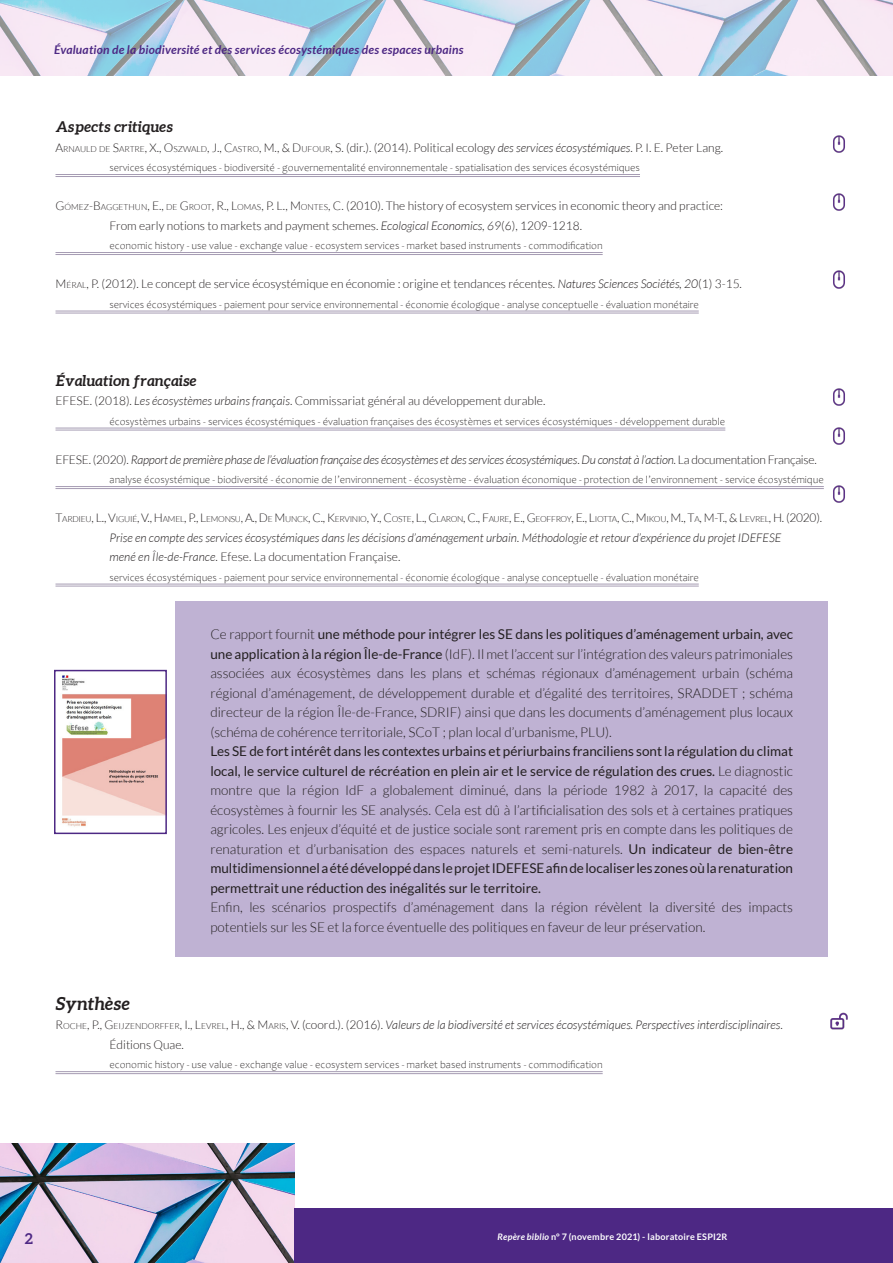
<style>
.page{position:relative;width:893px;height:1263px;background:#fff}
.page>*{position:absolute;margin:0;border:0;box-sizing:border-box;transform-origin:0 0}
.CHAPO{font:italic 700 18px "Aleo";color:#231f20}
.Biblio{font:italic 700 15px "Aleo";color:#231f20}
.Elenco_puntato{font:700 15px "Aleo";color:#4d2884}
.Biblio-2{font:13.5px/19.5px "Lato";color:#231f20;text-align:justify}
.Biblio-3{font:300 13.5px/19.5px "Lato";color:#231f20;text-align:justify}
.Biblio-4{font:300 12px "Lato";color:#231f20}
.Biblio-5{font:italic 300 12px "Lato";color:#231f20}
.CHAPO-2{font:300 12px "Lato";color:#231f20}
.Biblio-6{font:300 12px "Lato";color:#231f20}
.Biblio-7{font:italic 300 12px "Lato";letter-spacing:-.02em;color:#231f20}
.Elenco_puntato-2{font:italic 700 12px "Lato";letter-spacing:.02em;color:#4d2884}
.Mots-clés{font:300 10.5px "Candara";color:#231f20}
.Elenco_puntato-3{font:700 9px "Lato";letter-spacing:.025em;color:#fff}
.s1{font-style:inherit}
.s2{font-size:8.4px}
.s3{font-style:italic}
.s4{font-style:normal}
.s5{font-weight:400}
.s6{font-weight:300}
.s7{font-style:normal;font-size:8.4px}
</style>
<div class="page">
<img style="left:0;top:0;width:893px;height:76px">
<img style="left:0;top:1143px;width:295px;height:120px">
<div style="left:295px;top:1209px;width:598px;height:54px;background:#4d2884"></div>
<hr style="left:56px;top:174px;width:584px;height:1px;background:#a59bb2">
<hr style="left:56px;top:176px;width:584px;height:1px;background:#a59bb2">
<hr style="left:56px;top:252px;width:547px;height:1px;background:#a59bb2">
<hr style="left:56px;top:254px;width:547px;height:1px;background:#a59bb2">
<hr style="left:56px;top:311px;width:643px;height:1px;background:#a59bb2">
<hr style="left:56px;top:313px;width:643px;height:1px;background:#a59bb2">
<hr style="left:56px;top:428px;width:669px;height:1px;background:#a59bb2">
<hr style="left:56px;top:430px;width:669px;height:1px;background:#a59bb2">
<hr style="left:56px;top:486px;width:768px;height:1px;background:#a59bb2">
<hr style="left:56px;top:488px;width:768px;height:1px;background:#a59bb2">
<hr style="left:56px;top:584px;width:643px;height:1px;background:#a59bb2">
<hr style="left:56px;top:586px;width:643px;height:1px;background:#a59bb2">
<div style="left:176px;top:602px;width:652px;height:355px;background:#bfb2d3"></div>
<img style="left:62px;top:675px;width:102px;height:152px">
<div style="left:54px;top:670px;width:113px;height:164px;border:2px solid #4d2884"></div>
<hr style="left:56px;top:1071px;width:547px;height:1px;background:#a59bb2">
<hr style="left:56px;top:1073px;width:547px;height:1px;background:#a59bb2">
<img style="left:831px;top:1012px;width:17px;height:17px">
<img style="left:833px;top:485px;width:12px;height:17px">
<img style="left:833px;top:389px;width:12px;height:17px">
<img style="left:833px;top:427px;width:12px;height:17px">
<img style="left:833px;top:271px;width:12px;height:17px">
<img style="left:833px;top:194px;width:12px;height:17px">
<img style="left:833px;top:135px;width:12px;height:17px">
<p class="Elenco_puntato-2" style="left:54px;top:43px;width:411px">Évaluation de la biodiversité et des services écosystémiques des espaces urbains</p>
<p class="Biblio" style="left:56px;top:117px;width:119px">Aspects critiques</p>
<p class="CHAPO-2" style="left:56px;top:141px;width:669px"><span class="s1">A</span><span class="s2">RNAULD D E</span> <span class="s1">S</span><span class="s2">ARTRE</span><span class="s1">, X., O</span> <span class="s2">SZWALD</span> <span class="s1">, J., C</span><span class="s2">ASTRO</span><span class="s1">, M., &amp; D</span><span class="s2">UFOUR</span><span class="s1">, S.</span> (dir.). (2014). Political ecology <span class="s3">des services écosystémiques</span>. P. I. E. Peter Lang.</p>
<p class="Mots-clés" style="left:110px;top:162px;width:532px">services écosystémiques - biodiversité - gouvernementalité environnementale - spatialisation des services écosystémiques</p>
<p class="Biblio-4" style="left:56px;top:199px;width:669px"><span class="s1">G</span><span class="s2">ÓM EZ</span><span class="s1">-B</span><span class="s2">AGG ETH UN</span><span class="s1">, E.,</span> <span class="s2">D E</span> <span class="s1">G</span><span class="s2">ROOT</span><span class="s1">, R., L</span><span class="s2">OMAS</span><span class="s1">, P. L., M</span><span class="s2">ONTES</span><span class="s1">, C.</span> (2010). The history of ecosystem services in economic theory and practice:</p>
<p class="Biblio-4" style="left:110px;top:219px;width:474px">From early notions to markets and payment schemes. <span class="s3">Ecological Economics, 69</span>(6), 1209-1218.</p>
<p class="Mots-clés" style="left:110px;top:240px;width:495px">economic history - use value - exchange value - ecosystem services - market based instruments - commodification</p>
<p class="Biblio-4" style="left:56px;top:277px;width:688px"><span class="s1">M</span><span class="s2">ÉRAL</span><span class="s1">, P.</span> (2012). Le concept de service écosystémique en économie : origine et tendances récentes. <span class="s3">Natures Sciences Sociétés, 20</span>(1) 3-15.</p>
<p class="Mots-clés" style="left:110px;top:298px;width:591px">services écosystémiques - paiement pour service environnemental - économie écologique - analyse conceptuelle - évaluation monétaire</p>
<p class="Biblio" style="left:56px;top:371px;width:143px">Évaluation française</p>
<p class="CHAPO-2" style="left:56px;top:394px;width:491px">EFESE. (2018). <span class="s3">Les écosystèmes urbains français</span>. Commissariat général au développement durable.</p>
<p class="Mots-clés" style="left:110px;top:415px;width:617px">écosystèmes urbains - services écosystémiques - évaluation françaises des écosystèmes et services écosystémiques - développement durable</p>
<p class="Biblio-7" style="left:56px;top:453px;width:763px"><span class="s4">EFESE. (2020).</span> Rapport de première phase de l’évaluation française des écosystèmes et des services écosystémiques<span class="s4">.</span> Du constat à l’action. <span class="s4">La documentation Française.</span></p>
<p class="Mots-clés" style="left:110px;top:474px;width:716px">analyse écosystémique - biodiversité - économie de l’environnement - écosystème - évaluation économique - protection de l’environnement - service écosystémique</p>
<p class="Biblio-6" style="left:56px;top:511px;width:768px">T<span class="s2">ARD IEU</span>, L., V<span class="s2">IGUIÉ</span>, V., H<span class="s2">AM EL</span>, P., L<span class="s2">EM ONSU</span>, A., D<span class="s2">E</span> M<span class="s2">UNCK</span>, C., K<span class="s2">ERVINIO</span>, Y., C<span class="s2">OSTE</span>, L., C<span class="s2">LARON</span>, C., F<span class="s2">AURE</span>, E., G<span class="s2">EOFFROY</span>, E., L<span class="s2">IOTTA</span>, C., M<span class="s2">IKOU</span>, M., T<span class="s2">A</span>, M-T., &amp; L<span class="s2">EVREL</span>, H. <span class="s1">(2020).</span></p>
<p class="Biblio-5" style="left:110px;top:531px;width:673px">Prise en compte des services écosystémiques dans les décisions d’aménagement urbain. Méthodologie et retour d’expérience du projet IDEFESE</p>
<p class="Biblio-4" style="left:110px;top:550px;width:292px"><span class="s3">mené en Île-de-France</span>. Efese. La documentation Française.</p>
<p class="Mots-clés" style="left:110px;top:571px;width:591px">services écosystémiques - paiement pour service environnemental - économie écologique - analyse conceptuelle - évaluation monétaire</p>
<p class="Biblio-3" style="left:210px;top:624px;width:584px">Ce rapport fournit <span class="s5">une méthode pour intégrer les SE dans les politiques d’aménagement urbain, avec une application à la région Île-de-France</span> (IdF). Il met l’accent sur l’intégration des valeurs patrimoniales associées aux écosystèmes dans les plans et schémas régionaux d’aménagement urbain (schéma régional d’aménagement, de développement durable et d’égalité des territoires, SRADDET ; schéma directeur de la région Île-de-France, SDRIF) ainsi que dans les documents d’aménagement plus locaux (schéma de cohérence territoriale, SCoT ; plan local d’urbanisme, PLU).</p>
<p class="Biblio-2" style="left:210px;top:741px;width:584px">Les SE de fort intérêt dans les contextes urbains et périurbains franciliens sont la régulation du climat local, le service culturel de récréation en plein air et le service de régulation des crues. <span class="s6">Le diagnostic montre que la région IdF a globalement diminué, dans la période 1982 à 2017, la capacité des écosystèmes à fournir les SE analysés. Cela est dû à l’artificialisation des sols et à certaines pratiques agricoles. Les enjeux d’équité et de justice sociale sont rarement pris en compte dans les politiques de renaturation et d’urbanisation des espaces naturels et semi-naturels.</span> Un indicateur de bien-être multidimensionnel a été développé dans le projet IDEFESE afin de localiser les zones où la renaturation permettrait une réduction des inégalités sur le territoire.</p>
<p class="Biblio-3" style="left:210px;top:897px;width:584px">Enfin, les scénarios prospectifs d’aménagement dans la région révèlent la diversité des impacts potentiels sur les SE et la force éventuelle des politiques en faveur de leur préservation.</p>
<p class="CHAPO" style="left:56px;top:992px;width:76px">Synthèse</p>
<p class="Biblio-5" style="left:56px;top:1018px;width:729px"><span class="s4">R</span><span class="s7">OCH E</span><span class="s4">, P., G</span><span class="s7">EIJZEND ORFF ER</span><span class="s4">, I ., L</span> <span class="s7">EVR EL</span><span class="s4">, H., &amp; M</span><span class="s7">ARIS</span><span class="s4">, V.</span> <span class="s4">(coord.). (2016).</span> Valeurs de la biodiversité et services écosystémiques. Perspectives interdisciplinaires<span class="s4">.</span></p>
<p class="Biblio-4" style="left:110px;top:1038px;width:76px">Éditions Quae.</p>
<p class="Mots-clés" style="left:110px;top:1059px;width:495px">economic history - use value - exchange value - ecosystem services - market based instruments - commodification</p>
<p class="Elenco_puntato" style="left:25px;top:1229px;width:10px">2</p>
<p class="Elenco_puntato-3" style="left:498px;top:1232px;width:231px"><span class="s3">Repère biblio</span> n° 7 (novembre 2021) - laboratoire ESPI2R</p>
</div>
